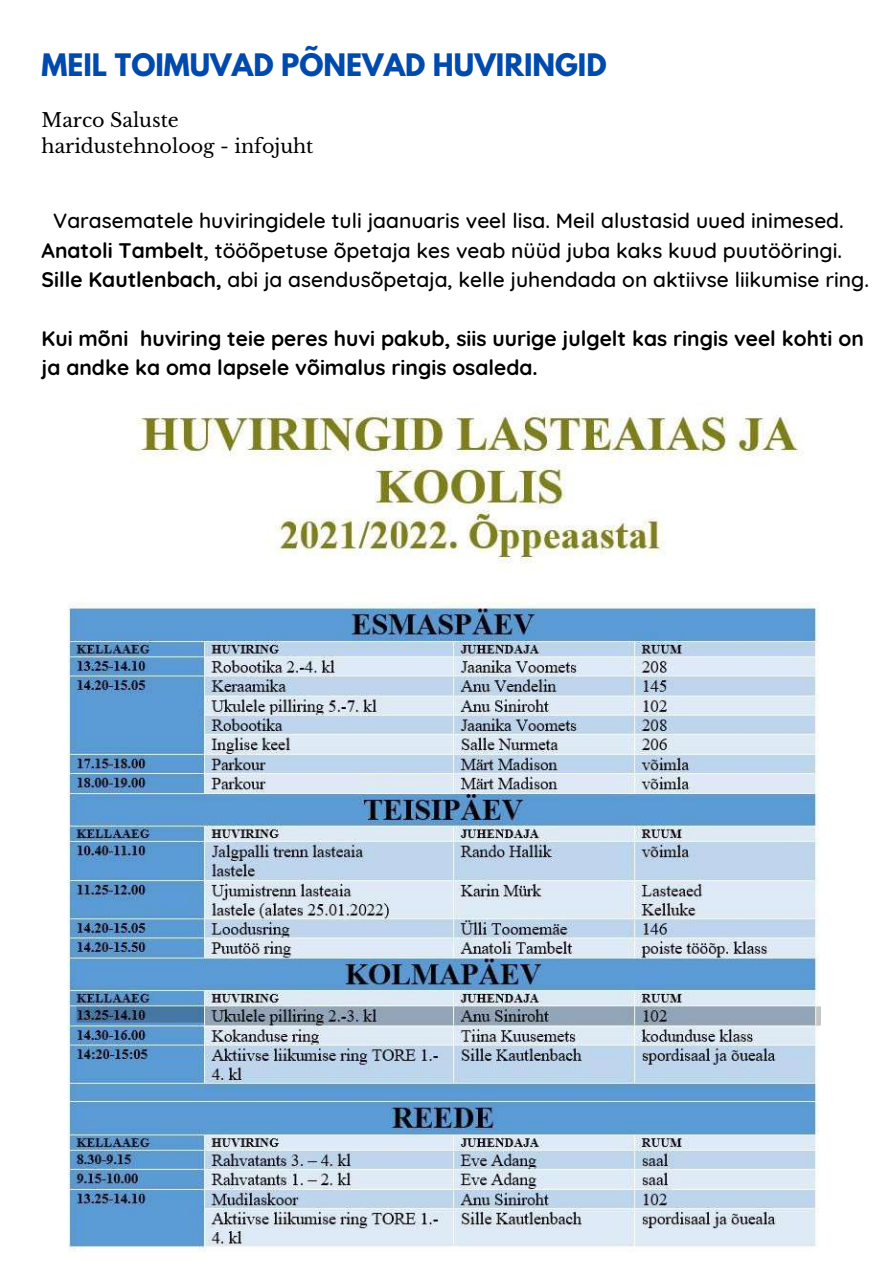
<style>
.page{position:relative;width:894px;height:1264px;background:#fff}
.page>*{position:absolute;margin:0;border:0;box-sizing:border-box;transform-origin:0 0}
.t1{font:700 27.45px "League Spartan";color:#004aad}
.t2{font:500 21px/29.2px "Quicksand";color:#000}
.t3{font:700 21px/29.2px "Quicksand";color:#000}
.t4{font:19.05px/26px "Libre Baskerville";color:#000}
.s1{font-weight:700}
</style>
<div class="page">
<img style="left:69px;top:403px;width:751px;height:849px">
<h1 class="t1" style="left:42px;top:52px;width:566px">MEIL TOIMUVAD PÕNEVAD HUVIRINGID</h1>
<p class="t4" style="left:42px;top:107px;width:273px">Marco Saluste haridustehnoloog - infojuht</p>
<p class="t2" style="left:42px;top:206px;width:828px;text-indent:12px">Varasematele huviringidele tuli jaanuaris veel lisa. Meil alustasid uued inimesed.<br><span class="s1">Anatoli Tambelt</span>, tööõpetuse õpetaja kes veab nüüd juba kaks kuud puutööringi.<br><span class="s1">Sille Kautlenbach,</span> abi ja asendusõpetaja, kelle juhendada on aktiivse liikumise ring.</p>
<p class="t3" style="left:42px;top:323px;width:823px">Kui mõni huviring teie peres huvi pakub, siis uurige julgelt kas ringis veel kohti on ja andke ka oma lapsele võimalus ringis osaleda.</p>
</div>
